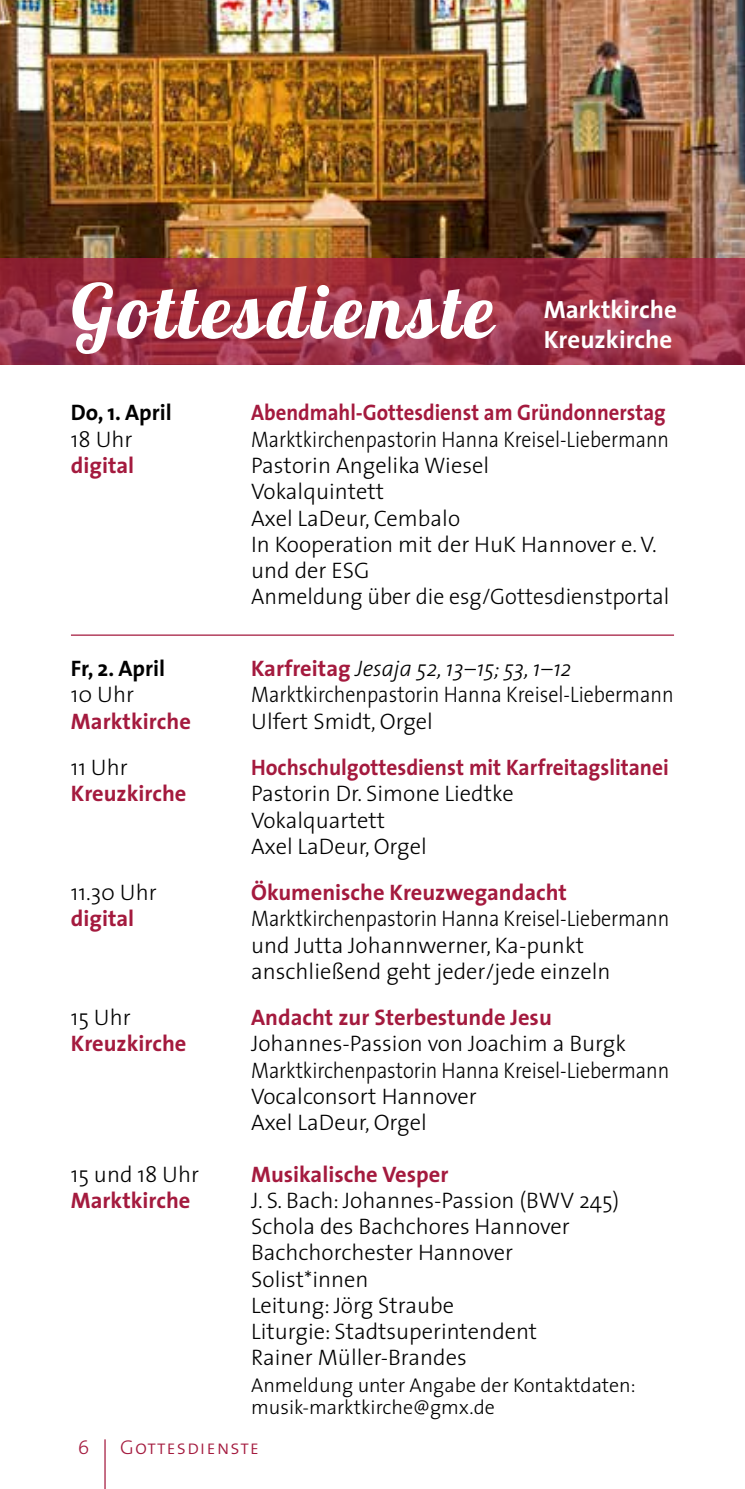
<style>
.page{position:relative;width:745px;height:1489px;background:#fff}
.page>*{position:absolute;margin:0;border:0;box-sizing:border-box;transform-origin:0 0}
.t1{font:75px "Lobster";letter-spacing:.05em;color:#fff}
.t2{font:700 25px/30px "The Sans";color:#fff}
.t3{font:300 22.5px/26.2px "The Sans";color:#000}
.t4{font:300 22.5px/26.2px "The Sans";color:#000;scale:.89 1}
.t5{font:700 22.5px "The Sans";color:#a41a3e}
.t6{font:300 22.5px "The Sans";color:#000;scale:.88 1}
.t7{font:700 22.5px "The Sans";color:#a41a3e;scale:.95 1}
.t8{font:700 22.5px "The Sans";color:#a41a3e;scale:.92 1}
.t9{font:italic 300 22.5px "The Sans";color:#000}
.t10{font:700 22.5px "The Sans";color:#000}
.t11{font:300 20px/22.5px "The Sans";color:#000}
.t12{font:20px "The Sans Light Caps";letter-spacing:.05em;color:#a41a3e}
.s1{font-weight:700;font-style:normal;color:#a41a3e}
</style>
<div class="page">
<img style="left:0;top:0;width:744px;height:365px">
<svg style="left:0;top:258px;width:744px;height:106px;background:#9b3144"></svg>
<hr style="left:71px;top:634px;width:602px;height:1px;background:#a41a3e">
<hr style="left:104px;top:1439px;width:2px;height:49px;background:#a41a3e">
<h1 class="t1" style="left:71px;top:263px;width:424px">Gottesdienste</h1>
<p class="t2" style="left:543px;top:293px;width:135px">Marktkirche<br>Kreuzkirche</p>
<p class="t10" style="left:71px;top:394px;width:102px">Do, 1. April</p>
<p class="t8" style="left:251px;top:394px;width:452px">Abendmahl-Gottesdienst am Gründonnerstag</p>
<p class="t3" style="left:71px;top:425px;width:63px">18 Uhr</p>
<p class="t6" style="left:251px;top:420px;width:476px">Marktkirchenpastorin Hanna Kreisel-Liebermann</p>
<p class="t5" style="left:71px;top:446px;width:65px">digital</p>
<p class="t3" style="left:251px;top:451px;width:419px">Pastorin Angelika Wiesel<br>Vokalquintett<br>Axel LaDeur, Cembalo<br>In Kooperation mit der HuK Hannover e. V. und der ESG<br>Anmeldung über die esg/Gottesdienstportal</p>
<p class="t10" style="left:71px;top:649px;width:96px">Fr, 2. April</p>
<p class="t9" style="left:251px;top:650px;width:322px"><span class="s1">Karfreitag</span> Jesaja 52, 13–15; 53, 1–12</p>
<p class="t3" style="left:71px;top:681px;width:65px">10 Uhr</p>
<p class="t4" style="left:251px;top:681px;width:476px">Marktkirchenpastorin Hanna Kreisel-Liebermann</p>
<p class="t5" style="left:71px;top:702px;width:121px">Marktkirche</p>
<p class="t3" style="left:251px;top:707px;width:183px">Ulfert Smidt, Orgel</p>
<p class="t3" style="left:71px;top:753px;width:58px">11 Uhr</p>
<p class="t7" style="left:251px;top:748px;width:441px">Hochschulgottesdienst mit Karfreitagslitanei</p>
<p class="t5" style="left:71px;top:774px;width:117px">Kreuzkirche</p>
<p class="t3" style="left:251px;top:779px;width:264px">Pastorin Dr. Simone Liedtke<br>Vokalquartett<br>Axel LaDeur, Orgel</p>
<p class="t3" style="left:71px;top:878px;width:87px">11.30 Uhr</p>
<p class="t5" style="left:251px;top:873px;width:317px">Ökumenische Kreuzwegandacht</p>
<p class="t5" style="left:71px;top:899px;width:65px">digital</p>
<p class="t4" style="left:251px;top:904px;width:471px">Marktkirchenpastorin Hanna Kreisel-Liebermann und Jutta Johannwerner, Ka-punkt anschließend geht jeder/jede einzeln</p>
<p class="t3" style="left:71px;top:1003px;width:61px">15 Uhr</p>
<p class="t5" style="left:251px;top:998px;width:302px">Andacht zur Sterbestunde Jesu</p>
<p class="t5" style="left:71px;top:1024px;width:117px">Kreuzkirche</p>
<p class="t3" style="left:251px;top:1029px;width:419px">Johannes-Passion von Joachim a Burgk<br>Marktkirchenpastorin Hanna Kreisel-Liebermann<br>Vocalconsort Hannover<br>Axel LaDeur, Orgel</p>
<p class="t3" style="left:71px;top:1159px;width:130px">15 und 18 Uhr</p>
<p class="t5" style="left:251px;top:1154px;width:198px">Musikalische Vesper</p>
<p class="t5" style="left:71px;top:1181px;width:121px">Marktkirche</p>
<p class="t3" style="left:251px;top:1186px;width:369px">J. S. Bach: Johannes-Passion (BWV 245)<br>Schola des Bachchores Hannover<br>Bachchorchester Hannover<br>Solist*innen<br>Leitung: Jörg Straube<br>Liturgie: Stadtsuperintendent<br>Rainer Müller-Brandes</p>
<p class="t11" style="left:251px;top:1372px;width:386px">Anmeldung unter Angabe der Kontaktdaten: musik-marktkirche@gmx.de</p>
<p class="t12" style="left:78px;top:1430px;width:13px">6</p>
<p class="t12" style="left:120px;top:1430px;width:140px">Gottesdienste</p>
</div>
